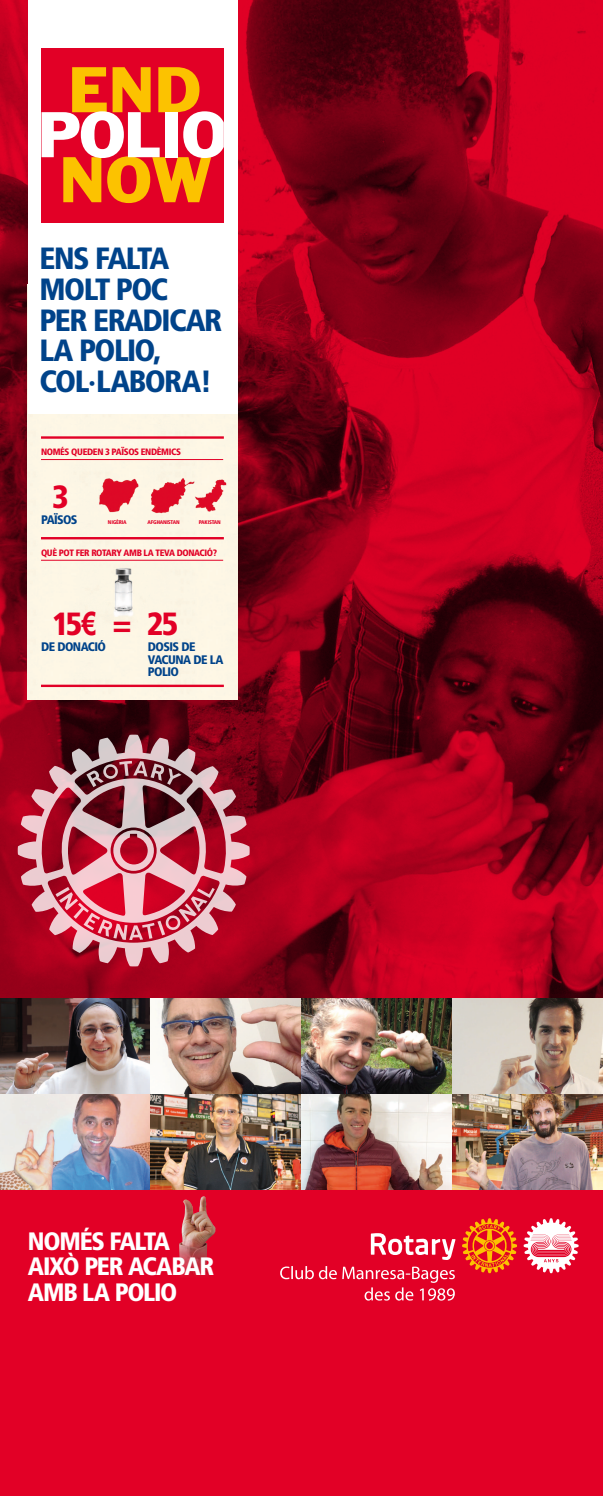
<style>
.page{position:relative;width:603px;height:1496px;background:#fff}
.page>*{position:absolute;margin:0;border:0;box-sizing:border-box;transform-origin:0 0}
.t1{font:900 condensed 32.08px "Frutiger";color:#e20026}
.t2{font:900 condensed 30.73px/30.7px "Frutiger";letter-spacing:-.05em;color:#00438a}
.t3{font:900 condensed 25.15px/25.1px "Frutiger";letter-spacing:-.05em;color:#fff}
.t4{font:900 condensed 12.38px/12.5px "Frutiger";letter-spacing:-.045em;color:#00438a}
.t5{font:900 condensed 9.2px "Frutiger";letter-spacing:-.04em;color:#e20026}
.t6{font:900 condensed 5.35px "Frutiger";letter-spacing:-.035em;color:#e20026}
.s1{font-family:"Arial Narrow";font-weight:700;font-stretch:normal}
</style>
<div class="page">
<div style="left:0;top:0;width:602px;height:1495px;background:#e20026"></div>
<img style="left:0;top:0;width:602px;height:998px">
<svg style="left:18px;top:734px;width:231px;height:232px;background:#af4a5b"></svg>
<svg style="left:56px;top:886px;width:159px;height:54px"></svg>
<svg style="left:86px;top:761px;width:95px;height:26px;background:#936169"></svg>
<svg style="left:280px;top:1266px;width:174px;height:34px"></svg>
<svg style="left:523px;top:1218px;width:55px;height:55px"></svg>
<svg style="left:462px;top:1218px;width:54px;height:55px"></svg>
<svg style="left:370px;top:1233px;width:85px;height:26px"></svg>
<div style="left:28px;top:413px;width:209px;height:287px;background:#fcf6e5"></div>
<img style="left:97px;top:477px;width:131px;height:37px">
<img style="left:79px;top:551px;width:92px;height:76px">
<hr style="left:41px;top:537px;width:183px;height:2px;background:#e20026">
<hr style="left:41px;top:560px;width:182px;height:1px;background:#e20026">
<hr style="left:41px;top:436px;width:183px;height:3px;background:#e20026">
<hr style="left:41px;top:684px;width:183px;height:3px;background:#e20026">
<hr style="left:41px;top:459px;width:182px;height:1px;background:#e20026">
<div style="left:28px;top:0;width:209px;height:413px;background:#fff"></div>
<div style="left:41px;top:48px;width:183px;height:174px;background:#e20026"></div>
<svg style="left:41px;top:67px;width:183px;height:136px"></svg>
<img style="left:0;top:998px;width:602px;height:191px">
<img style="left:179px;top:1196px;width:36px;height:80px">
<h2 class="t2" style="left:39px;top:243px;width:184px">ENS FALTA<br>MOLT POC<br>PER ERADICAR<br>LA POLIO,<br>COL·LABORA!</h2>
<p class="t5" style="left:41px;top:446px;width:141px">NOMÉS QUEDEN 3 PAÏSOS ENDÈMICS</p>
<h1 class="t1" style="left:52px;top:477px;width:18px">3</h1>
<h3 class="t4" style="left:41px;top:513px;width:38px">PAÏSOS</h3>
<p class="t5" style="left:41px;top:547px;width:177px">QUÈ POT FER ROTARY AMB LA TEVA DONACIÓ?</p>
<p class="t6" style="left:108px;top:519px;width:20px">NIGÈRIA</p>
<p class="t6" style="left:147px;top:519px;width:34px">AFGHANISTAN</p>
<p class="t6" style="left:199px;top:519px;width:24px">PAKISTAN</p>
<h1 class="t1" style="left:52px;top:604px;width:128px">15<span class="s1">€</span> = 25</h1>
<h3 class="t4" style="left:41px;top:640px;width:66px">DE DONACIÓ</h3>
<h3 class="t4" style="left:148px;top:640px;width:77px">DOSIS DE<br>VACUNA DE LA<br>POLIO</h3>
<h3 class="t3" style="left:28px;top:1228px;width:188px">NOMÉS FALTA<br>AIXÒ PER ACABAR<br>AMB LA POLIO</h3>
</div>
